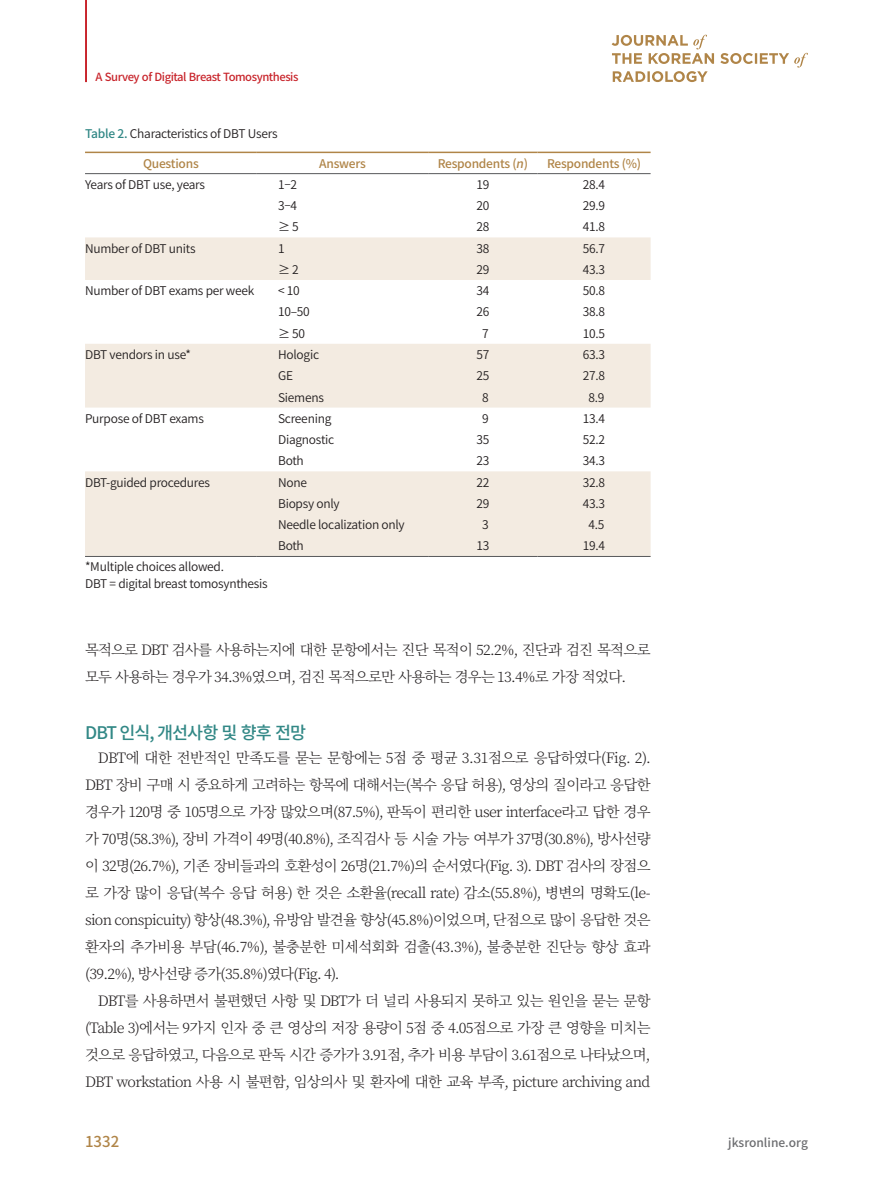
<style>
.page{position:relative;width:893px;height:1191px;background:#fff}
.page>*{position:absolute;margin:0;border:0;box-sizing:border-box;transform-origin:0 0}
.소제목1{font:500 17.4px "Noto Sans CJ Kkr";letter-spacing:-.05em;color:#328886}
.t1{font:500 15px "Noto Sans CJ Kkr";color:#b08548}
.본문{font:300 14.4px/27px "Noto Serif CJ Kkr";letter-spacing:-.05em;color:#231f20;text-align:justify}
.표본문{font:600 12px "Noto Sans CJ Kkr";letter-spacing:-.02em;color:#231f20}
.표설명{font:600 12px "Noto Sans CJ Kkr";letter-spacing:-.02em;color:#231f20}
.표본문-2{font:500 12px "Noto Sans CJ Kkr";letter-spacing:-.02em;color:#b08548}
.표제목{font:600 12px "Noto Sans CJ Kkr";letter-spacing:-.02em;color:#231f20}
.t2{font:500 12px "Noto Sans CJ Kkr";color:#6c6d70}
.t3{font:500 11.25px "Noto Sans CJ Kkr";letter-spacing:-.04em;color:#c8242b}
.s1{font-weight:500;color:#328886}
.s2{font-style:italic}
</style>
<div class="page">
<hr style="left:85px;top:0;width:2px;height:82px;background:#c8242b">
<svg style="left:612px;top:35px;width:196px;height:47px"></svg>
<svg style="left:85px;top:237px;width:566px;height:319px;fill:#f3ebe1"></svg>
<hr style="left:85px;top:152px;width:172px;height:1px;background:#b08548">
<hr style="left:257px;top:152px;width:171px;height:1px;background:#b08548">
<hr style="left:428px;top:152px;width:110px;height:1px;background:#b08548">
<hr style="left:538px;top:152px;width:113px;height:1px;background:#b08548">
<hr style="left:85px;top:556px;width:172px;height:1px;background:#57585a">
<hr style="left:257px;top:556px;width:171px;height:1px;background:#57585a">
<hr style="left:428px;top:556px;width:110px;height:1px;background:#57585a">
<hr style="left:538px;top:556px;width:113px;height:1px;background:#57585a">
<hr style="left:85px;top:173px;width:172px;height:1px;background:#57585a">
<hr style="left:257px;top:173px;width:171px;height:1px;background:#57585a">
<hr style="left:428px;top:173px;width:110px;height:1px;background:#57585a">
<hr style="left:538px;top:173px;width:113px;height:1px;background:#57585a">
<p class="t3" style="left:96px;top:70px;width:204px">A Survey of Digital Breast Tomosynthesis</p>
<p class="표제목" style="left:85px;top:127px;width:194px"><span class="s1">Table 2.</span> Characteristics of DBT Users</p>
<p class="표본문-2" style="left:143px;top:157px;width:57px">Questions</p>
<p class="표본문-2" style="left:319px;top:157px;width:48px">Answers</p>
<p class="표본문-2" style="left:438px;top:157px;width:93px">Respondents (<span class="s2">n</span>)</p>
<p class="표본문-2" style="left:547px;top:157px;width:96px">Respondents (%)</p>
<p class="표본문" style="left:85px;top:178px;width:122px">Years of DBT use, years</p>
<p class="표본문" style="left:278px;top:178px;width:21px">1–2</p>
<p class="표본문" style="left:476px;top:178px;width:14px">19</p>
<p class="표본문" style="left:583px;top:178px;width:24px">28.4</p>
<p class="표본문" style="left:278px;top:199px;width:21px">3–4</p>
<p class="표본문" style="left:476px;top:199px;width:14px">20</p>
<p class="표본문" style="left:583px;top:199px;width:24px">29.9</p>
<p class="표본문" style="left:278px;top:220px;width:22px">≥ 5</p>
<p class="표본문" style="left:476px;top:220px;width:14px">28</p>
<p class="표본문" style="left:583px;top:220px;width:24px">41.8</p>
<p class="표본문" style="left:85px;top:241px;width:112px">Number of DBT units</p>
<p class="표본문" style="left:278px;top:241px;width:8px">1</p>
<p class="표본문" style="left:476px;top:241px;width:14px">38</p>
<p class="표본문" style="left:583px;top:241px;width:24px">56.7</p>
<p class="표본문" style="left:278px;top:263px;width:22px">≥ 2</p>
<p class="표본문" style="left:476px;top:263px;width:14px">29</p>
<p class="표본문" style="left:583px;top:263px;width:24px">43.3</p>
<p class="표본문" style="left:85px;top:284px;width:171px">Number of DBT exams per week</p>
<p class="표본문" style="left:278px;top:284px;width:23px">&lt; 10</p>
<p class="표본문" style="left:476px;top:284px;width:14px">34</p>
<p class="표본문" style="left:583px;top:284px;width:24px">50.8</p>
<p class="표본문" style="left:278px;top:305px;width:33px">10–50</p>
<p class="표본문" style="left:476px;top:305px;width:14px">26</p>
<p class="표본문" style="left:583px;top:305px;width:24px">38.8</p>
<p class="표본문" style="left:278px;top:326px;width:29px">≥ 50</p>
<p class="표본문" style="left:482px;top:326px;width:8px">7</p>
<p class="표본문" style="left:583px;top:326px;width:24px">10.5</p>
<p class="표본문" style="left:85px;top:348px;width:108px">DBT vendors in use*</p>
<p class="표본문" style="left:278px;top:348px;width:43px">Hologic</p>
<p class="표본문" style="left:476px;top:348px;width:14px">57</p>
<p class="표본문" style="left:583px;top:348px;width:24px">63.3</p>
<p class="표본문" style="left:278px;top:369px;width:16px">GE</p>
<p class="표본문" style="left:476px;top:369px;width:14px">25</p>
<p class="표본문" style="left:583px;top:369px;width:24px">27.8</p>
<p class="표본문" style="left:278px;top:390px;width:47px">Siemens</p>
<p class="표본문" style="left:482px;top:390px;width:8px">8</p>
<p class="표본문" style="left:589px;top:390px;width:17px">8.9</p>
<p class="표본문" style="left:85px;top:411px;width:120px">Purpose of DBT exams</p>
<p class="표본문" style="left:278px;top:411px;width:55px">Screening</p>
<p class="표본문" style="left:482px;top:411px;width:8px">9</p>
<p class="표본문" style="left:583px;top:411px;width:24px">13.4</p>
<p class="표본문" style="left:278px;top:433px;width:58px">Diagnostic</p>
<p class="표본문" style="left:476px;top:433px;width:14px">35</p>
<p class="표본문" style="left:583px;top:433px;width:24px">52.2</p>
<p class="표본문" style="left:278px;top:454px;width:27px">Both</p>
<p class="표본문" style="left:476px;top:454px;width:14px">23</p>
<p class="표본문" style="left:583px;top:454px;width:24px">34.3</p>
<p class="표본문" style="left:85px;top:475px;width:126px">DBT-guided procedures</p>
<p class="표본문" style="left:278px;top:475px;width:30px">None</p>
<p class="표본문" style="left:476px;top:475px;width:14px">22</p>
<p class="표본문" style="left:583px;top:475px;width:24px">32.8</p>
<p class="표본문" style="left:278px;top:497px;width:63px">Biopsy only</p>
<p class="표본문" style="left:476px;top:497px;width:14px">29</p>
<p class="표본문" style="left:583px;top:497px;width:24px">43.3</p>
<p class="표본문" style="left:278px;top:518px;width:128px">Needle localization only</p>
<p class="표본문" style="left:482px;top:518px;width:8px">3</p>
<p class="표본문" style="left:589px;top:518px;width:17px">4.5</p>
<p class="표본문" style="left:278px;top:539px;width:27px">Both</p>
<p class="표본문" style="left:476px;top:539px;width:14px">13</p>
<p class="표본문" style="left:583px;top:539px;width:24px">19.4</p>
<p class="표설명" style="left:85px;top:560px;width:140px">*Multiple choices allowed.</p>
<p class="표설명" style="left:85px;top:576px;width:184px">DBT = digital breast tomosynthesis</p>
<p class="본문" style="left:85px;top:636px;width:567px">목적으로 DBT 검사를 사용하는지에 대한 문항에서는 진단 목적이 52.2%, 진단과 검진 목적으로 모두 사용하는 경우가 34.3%였으며, 검진 목적으로만 사용하는 경우는 13.4%로 가장 적었다.</p>
<p class="소제목1" style="left:85px;top:722px;width:223px">DBT 인식, 개선사항 및 향후 전망</p>
<p class="본문" style="left:85px;top:744px;width:567px;text-indent:13px">DBT에 대한 전반적인 만족도를 묻는 문항에는 5점 중 평균 3.31점으로 응답하였다(Fig. 2).<br>DBT 장비 구매 시 중요하게 고려하는 항목에 대해서는(복수 응답 허용), 영상의 질이라고 응답한 경우가 120명 중 105명으로 가장 많았으며(87.5%), 판독이 편리한 user interface라고 답한 경우 가 70명(58.3%), 장비 가격이 49명(40.8%), 조직검사 등 시술 가능 여부가 37명(30.8%), 방사선량 이 32명(26.7%), 기존 장비들과의 호환성이 26명(21.7%)의 순서였다(Fig. 3). DBT 검사의 장점으 로 가장 많이 응답(복수 응답 허용) 한 것은 소환율(recall rate) 감소(55.8%), 병변의 명확도(le&shy;sion conspicuity) 향상(48.3%), 유방암 발견율 향상(45.8%)이었으며, 단점으로 많이 응답한 것은 환자의 추가비용 부담(46.7%), 불충분한 미세석회화 검출(43.3%), 불충분한 진단능 향상 효과 (39.2%), 방사선량 증가(35.8%)였다(Fig. 4).</p>
<p class="본문" style="left:85px;top:987px;width:567px;text-indent:13px">DBT를 사용하면서 불편했던 사항 및 DBT가 더 널리 사용되지 못하고 있는 원인을 묻는 문항 (Table 3)에서는 9가지 인자 중 큰 영상의 저장 용량이 5점 중 4.05점으로 가장 큰 영향을 미치는 것으로 응답하였고, 다음으로 판독 시간 증가가 3.91점, 추가 비용 부담이 3.61점으로 나타났으며, DBT workstation 사용 시 불편함, 임상의사 및 환자에 대한 교육 부족, picture archiving and</p>
<p class="t1" style="left:85px;top:1132px;width:36px">1332</p>
<p class="t2" style="left:728px;top:1135px;width:81px">jksronline.org</p>
</div>
